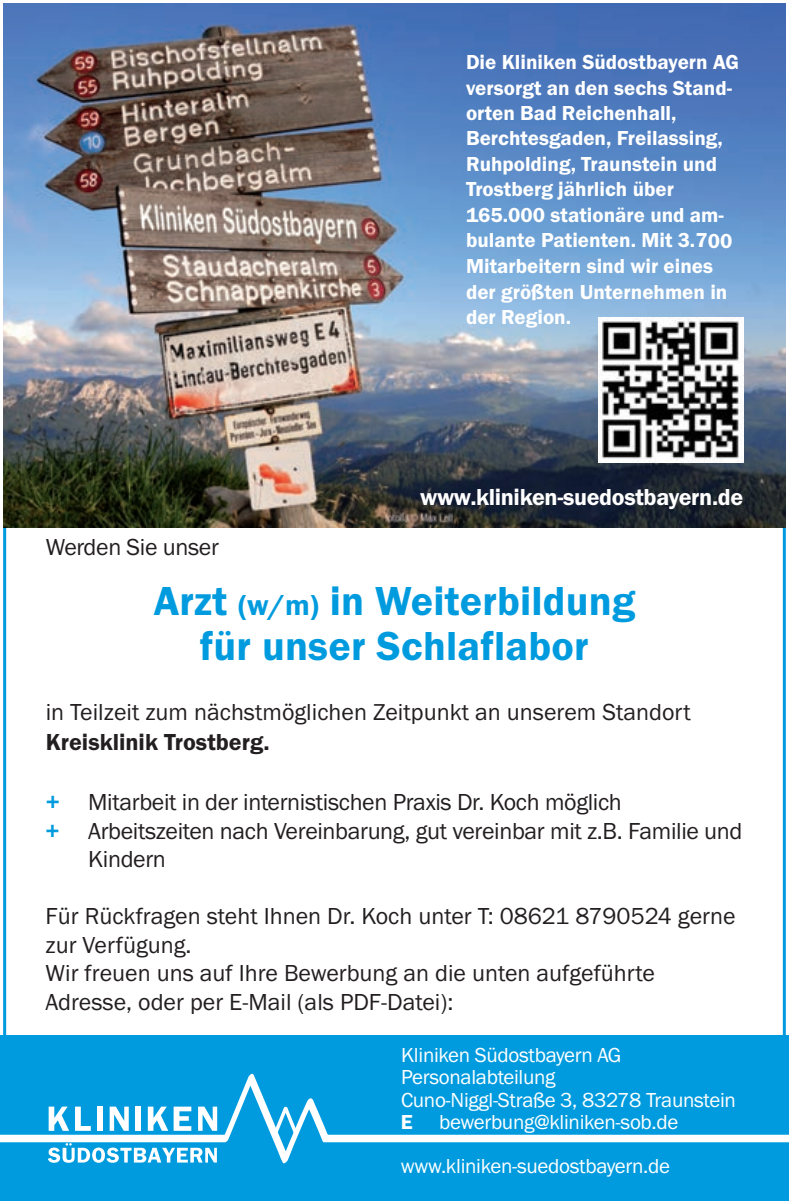
<style>
.page{position:relative;width:789px;height:1204px;background:#fff}
.page>*{position:absolute;margin:0;border:0;box-sizing:border-box;transform-origin:0 0}
.t1{font:600 42px/45px "Franklin Gothic";letter-spacing:.005em;color:#009bde;text-align:center}
.t2{font:24px/28.5px "Franklin Gothic";color:#231f20}
.t3{font:600 24px "Franklin Gothic";letter-spacing:-.015em;color:#fff}
.t4{font:600 24px "Franklin Gothic";color:#231f20}
.t5{font:600 21px/25.5px "Franklin Gothic";color:#fff}
.t6{font:21px/22.2px "Franklin Gothic";letter-spacing:-.015em;color:#fff}
.s1{font-size:30px}
.s2{font-weight:600;color:#009bde}
</style>
<div class="page">
<div style="left:0;top:1036px;width:789px;height:165px;background:#009bde"></div>
<svg style="left:0;top:1074px;width:789px;height:89px"></svg>
<svg style="left:273px;top:1106px;width:25px;height:30px"></svg>
<img style="left:3px;top:3px;width:783px;height:524px">
<img style="left:598px;top:318px;width:145px;height:144px">
<p class="t5" style="left:466px;top:49px;width:274px">Die Kliniken Südostbayern AG versorgt an den sechs Stand&shy;orten Bad Reichenhall,<br>Berchtesgaden, Freilassing,<br>Ruhpolding, Traunstein und<br>Trostberg jährlich über<br>165.000 stationäre und am&shy;bulante Patienten. Mit 3.700<br>Mitarbeitern sind wir eines der größten Unternehmen in der Region.</p>
<p class="t3" style="left:420px;top:482px;width:325px">www.kliniken-suedostbayern.de</p>
<p class="t2" style="left:46px;top:532px;width:175px">Werden Sie unser</p>
<h1 class="t1" style="left:154px;top:578px;width:483px">Arzt <span class="s1">(w/m)</span> in Weiterbildung für unser Schlaflabor</h1>
<p class="t2" style="left:46px;top:697px;width:646px">in Teilzeit zum nächstmöglichen Zeitpunkt an unserem Standort</p>
<p class="t4" style="left:46px;top:728px;width:225px">Kreisklinik Trostberg.</p>
<p class="t2" style="left:46px;top:787px;width:577px"><span class="s2">+</span> Mitarbeit in der internistischen Praxis Dr. Koch möglich</p>
<p class="t2" style="left:46px;top:816px;width:698px"><span class="s2">+</span> Arbeitszeiten nach Vereinbarung, gut vereinbar mit z.B. Familie und</p>
<p class="t2" style="left:88px;top:844px;width:79px">Kindern</p>
<p class="t2" style="left:45px;top:901px;width:691px">Für Rückfragen steht Ihnen Dr. Koch unter T: 08621 8790524 gerne zur Verfügung.<br>Wir freuen uns auf Ihre Bewerbung an die unten aufgeführte Adresse, oder per E-Mail (als PDF-Datei):</p>
<p class="t6" style="left:401px;top:1044px;width:336px">Kliniken Südostbayern AG<br>Personalabteilung<br>Cuno-Niggl-Straße 3, 83278 Traunstein</p>
<p class="t5" style="left:401px;top:1109px;width:13px">E</p>
<p class="t6" style="left:401px;top:1099px;width:279px;line-height:44.4px;text-indent:38px">bewerbung@kliniken-sob.de www.kliniken-suedostbayern.de</p>
</div>
